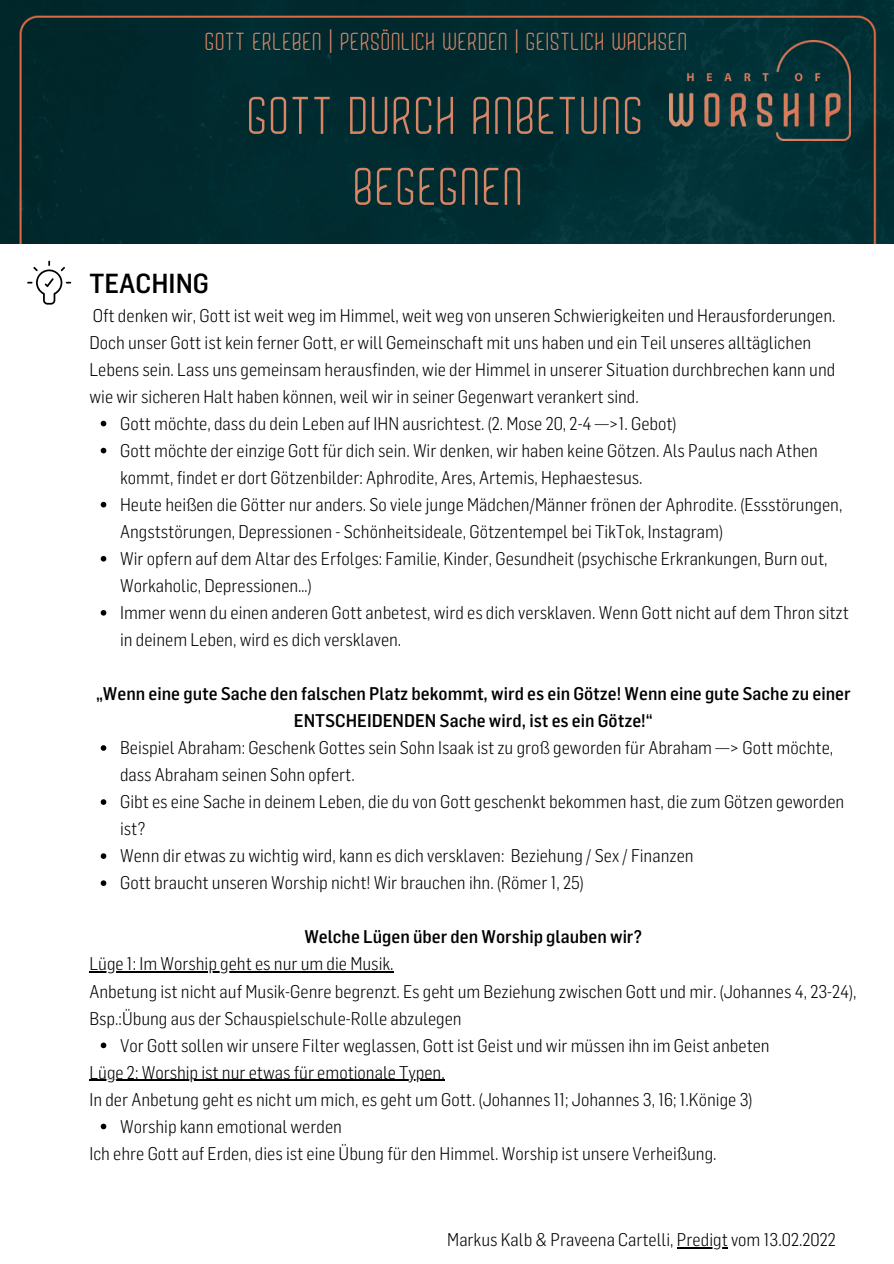
<style>
.page{position:relative;width:894px;height:1264px;background:#fff}
.page>*{position:absolute;margin:0;border:0;box-sizing:border-box;transform-origin:0 0}
.t1{font:51px/70.9px "Alegra";letter-spacing:.025em;color:#d98666;text-align:center}
.t2{font:500 27px "Flama Semicondensed";color:#000}
.t3{font:24px "Alegra";letter-spacing:.025em;color:#d98666}
.t4{font:300 18px/27px "Flama Semicondensed";color:#000}
.t5{font:500 18px/27px "Flama Semicondensed";color:#000;text-align:center}
</style>
<div class="page">
<svg style="left:27px;top:261px;width:44px;height:43px"></svg>
<svg style="left:101px;top:421px;width:5px;height:5px"></svg>
<svg style="left:101px;top:448px;width:5px;height:5px"></svg>
<svg style="left:101px;top:502px;width:5px;height:5px"></svg>
<svg style="left:101px;top:556px;width:5px;height:5px"></svg>
<svg style="left:101px;top:610px;width:5px;height:5px"></svg>
<svg style="left:101px;top:745px;width:5px;height:5px"></svg>
<svg style="left:101px;top:799px;width:5px;height:5px"></svg>
<svg style="left:101px;top:853px;width:5px;height:6px"></svg>
<svg style="left:101px;top:880px;width:5px;height:6px"></svg>
<svg style="left:101px;top:1042px;width:5px;height:6px"></svg>
<svg style="left:101px;top:1123px;width:5px;height:6px"></svg>
<hr style="left:89px;top:971px;width:304px;height:1px;background:#000">
<hr style="left:89px;top:1079px;width:356px;height:1px;background:#000">
<img style="left:0;top:0;width:893px;height:243px">
<img style="left:669px;top:41px;width:180px;height:100px">
<hr style="left:676px;top:1247px;width:51px;height:1px;background:#000">
<p class="t3" style="left:206px;top:32px;width:484px">GOTT ERLEBEN | PERSÖNLICH WERDEN | GEISTLICH WACHSEN</p>
<p class="t2" style="left:89px;top:267px;width:121px">TEACHING</p>
<p class="t1" style="left:249px;top:84px;width:397px">GOTT DURCH ANBETUNG<br>BEGEGNEN</p>
<p class="t4" style="left:89px;top:302px;width:747px">Oft denken wir, Gott ist weit weg im Himmel, weit weg von unseren Schwierigkeiten und Herausforderungen.<br>Doch unser Gott ist kein ferner Gott, er will Gemeinschaft mit uns haben und ein Teil unseres alltäglichen Lebens sein. Lass uns gemeinsam herausfinden, wie der Himmel in unserer Situation durchbrechen kann und wie wir sicheren Halt haben können, weil wir in seiner Gegenwart verankert sind.</p>
<p class="t4" style="left:120px;top:410px;width:558px">Gott möchte, dass du dein Leben auf IHN ausrichtest. (2. Mose 20, 2-4 —&gt;1. Gebot)</p>
<p class="t4" style="left:120px;top:437px;width:699px">Gott möchte der einzige Gott für dich sein. Wir denken, wir haben keine Götzen. Als Paulus nach Athen kommt, findet er dort Götzenbilder: Aphrodite, Ares, Artemis, Hephaestesus.</p>
<p class="t4" style="left:120px;top:491px;width:723px">Heute heißen die Götter nur anders. So viele junge Mädchen/Männer frönen der Aphrodite. (Essstörungen,<br>Angststörungen, Depressionen - Schönheitsideale, Götzentempel bei TikTok, Instagram)</p>
<p class="t4" style="left:120px;top:545px;width:708px">Wir opfern auf dem Altar des Erfolges: Familie, Kinder, Gesundheit (psychische Erkrankungen, Burn out,<br>Workaholic, Depressionen…)</p>
<p class="t4" style="left:120px;top:599px;width:730px">Immer wenn du einen anderen Gott anbetest, wird es dich versklaven. Wenn Gott nicht auf dem Thron sitzt in deinem Leben, wird es dich versklaven.</p>
<p class="t5" style="left:96px;top:680px;width:755px">„Wenn eine gute Sache den falschen Platz bekommt, wird es ein Götze! Wenn eine gute Sache zu einer<br>ENTSCHEIDENDEN Sache wird, ist es ein Götze!“</p>
<p class="t4" style="left:120px;top:734px;width:714px">Beispiel Abraham: Geschenk Gottes sein Sohn Isaak ist zu groß geworden für Abraham —&gt; Gott möchte, dass Abraham seinen Sohn opfert.</p>
<p class="t4" style="left:120px;top:788px;width:725px">Gibt es eine Sache in deinem Leben, die du von Gott geschenkt bekommen hast, die zum Götzen geworden ist?</p>
<p class="t4" style="left:120px;top:842px;width:575px">Wenn dir etwas zu wichtig wird, kann es dich versklaven: Beziehung / Sex / Finanzen</p>
<p class="t4" style="left:120px;top:869px;width:465px">Gott braucht unseren Worship nicht! Wir brauchen ihn. (Römer 1, 25)</p>
<p class="t5" style="left:304px;top:923px;width:339px">Welche Lügen über den Worship glauben wir?</p>
<p class="t4" style="left:89px;top:950px;width:305px">Lüge 1: Im Worship geht es nur um die Musik.</p>
<p class="t4" style="left:89px;top:977px;width:768px">Anbetung ist nicht auf Musik-Genre begrenzt. Es geht um Beziehung zwischen Gott und mir. (Johannes 4, 23-24),<br>Bsp.:Übung aus der Schauspielschule-Rolle abzulegen</p>
<p class="t4" style="left:89px;top:1058px;width:357px">Lüge 2: Worship ist nur etwas für emotionale Typen.</p>
<p class="t4" style="left:89px;top:1085px;width:664px">In der Anbetung geht es nicht um mich, es geht um Gott. (Johannes 11; Johannes 3, 16; 1.Könige 3)</p>
<p class="t4" style="left:89px;top:1139px;width:628px">Ich ehre Gott auf Erden, dies ist eine Übung für den Himmel. Worship ist unsere Verheißung.</p>
<p class="t4" style="left:120px;top:1031px;width:651px">Vor Gott sollen wir unsere Filter weglassen, Gott ist Geist und wir müssen ihn im Geist anbeten</p>
<p class="t4" style="left:120px;top:1112px;width:223px">Worship kann emotional werden</p>
<p class="t4" style="left:447px;top:1226px;width:390px">Markus Kalb &amp; Praveena Cartelli, Predigt vom 13.02.2022</p>
</div>
